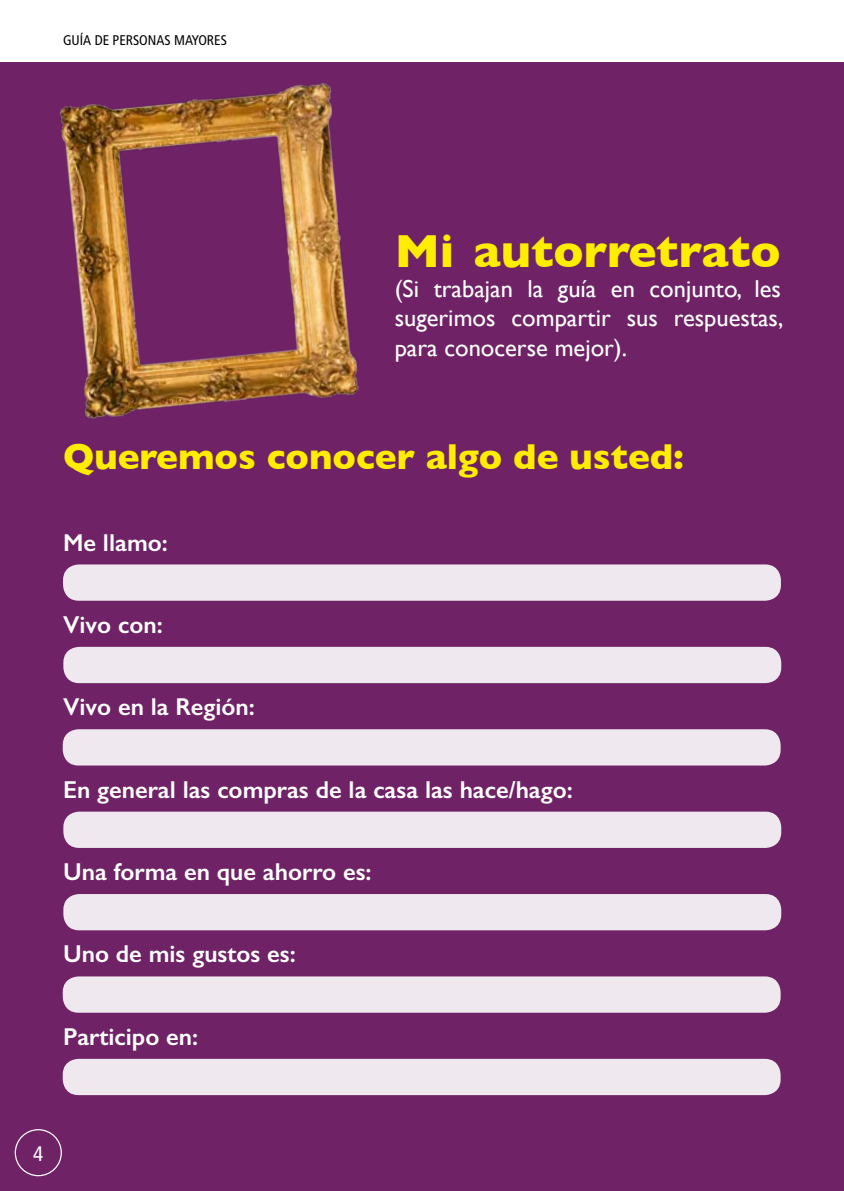
<style>
.page{position:relative;width:844px;height:1191px;background:#fff}
.page>*{position:absolute;margin:0;border:0;box-sizing:border-box;transform-origin:0 0}
.t1{font:700 47.25px "Gill Sans";color:#ffed00}
.t2{font:700 36.75px "Gill Sans";color:#ffed00}
.t3{font:600 24.5px "Gill Sans";color:#fff}
.t4{font:24.5px/29.4px "Gill Sans";color:#fff;text-align:justify}
.t5{font:condensed 21px "Frutiger LT";color:#fff}
.t6{font:condensed 14px "Frutiger LT";color:#000}
</style>
<div class="page">
<div style="left:0;top:0;width:843px;height:1191px;background:#6f2366"></div>
<img style="left:59px;top:83px;width:300px;height:336px">
<div style="left:63px;top:564px;width:717px;height:37px;background:#f0e8ef;border-radius:16px"></div>
<div style="left:63px;top:647px;width:718px;height:36px;background:#f0e8ef;border-radius:16px"></div>
<div style="left:63px;top:729px;width:717px;height:36px;background:#f0e8ef;border-radius:16px"></div>
<div style="left:63px;top:811px;width:718px;height:37px;background:#f0e8ef;border-radius:16px"></div>
<div style="left:63px;top:894px;width:718px;height:36px;background:#f0e8ef;border-radius:16px"></div>
<div style="left:63px;top:976px;width:717px;height:36px;background:#f0e8ef;border-radius:16px"></div>
<div style="left:63px;top:1058px;width:717px;height:37px;background:#f0e8ef;border-radius:16px"></div>
<div style="left:15px;top:1129px;width:47px;height:47px;border:1px solid #fff;border-radius:50%"></div>
<div style="left:0;top:0;width:843px;height:61px;background:#fff"></div>
<p class="t6" style="left:63px;top:32px;width:165px">GUÍA DE PERSONAS MAYORES</p>
<h1 class="t1" style="left:394px;top:214px;width:387px">Mi autorretrato</h1>
<p class="t4" style="left:394px;top:273px;width:390px">(Si trabajan la guía en conjunto, les sugerimos compartir sus respuestas, para conocerse mejor).</p>
<h2 class="t2" style="left:63px;top:427px;width:622px">Queremos conocer algo de usted:</h2>
<p class="t3" style="left:63px;top:528px;width:106px">Me llamo:</p>
<p class="t3" style="left:63px;top:610px;width:101px">Vivo con:</p>
<p class="t3" style="left:63px;top:692px;width:193px">Vivo en la Región:</p>
<p class="t3" style="left:63px;top:774px;width:511px">En general las compras de la casa las hace/hago:</p>
<p class="t3" style="left:63px;top:857px;width:310px">Una forma en que ahorro es:</p>
<p class="t3" style="left:63px;top:939px;width:234px">Uno de mis gustos es:</p>
<p class="t3" style="left:63px;top:1021px;width:137px">Participo en:</p>
<p class="t5" style="left:33px;top:1141px;width:12px">4</p>
</div>
